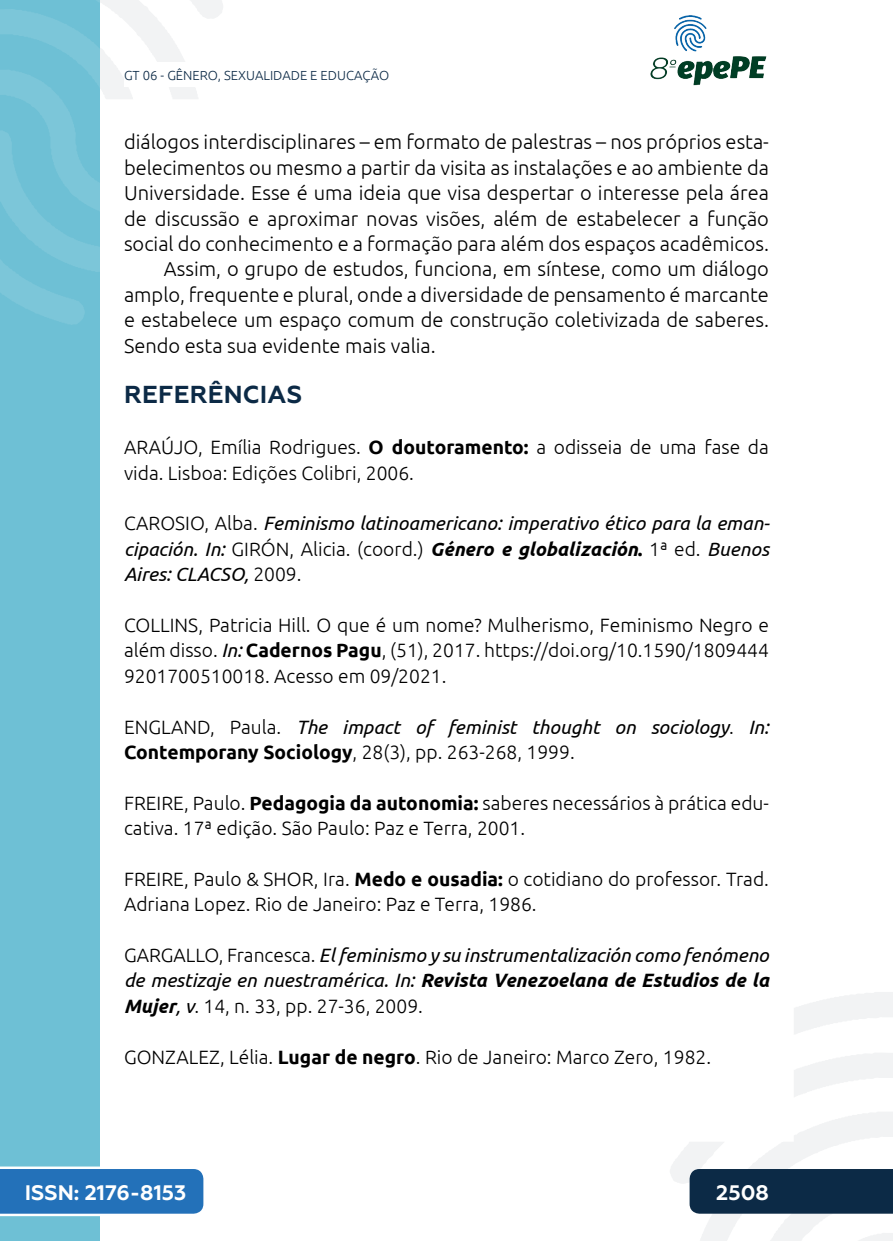
<style>
.page{position:relative;width:893px;height:1241px;background:#fff}
.page>*{position:absolute;margin:0;border:0;box-sizing:border-box;transform-origin:0 0}
._3_SUBTÍTULO{font:700 24.5px "Geometria";letter-spacing:.01em;color:#0c2a46}
.t1{font:700 21px "Geometria";color:#fff}
._5_CORPO{font:300 20.12px/25.4px "Ubuntu";color:#000;text-align:justify}
._11_REFERENCIAS{font:300 19.25px/25.4px "Ubuntu";color:#000}
._11_REFERENCIAS-2{font:italic 19.25px/25.4px "Ubuntu";color:#000;text-align:justify}
.t2{font:300 13.12px "Ubuntu";color:#0c2a46}
.s1{font-weight:700}
.s2{font-weight:300;font-style:normal}
.s3{font-weight:700;font-style:normal}
.s4{font-weight:400;font-style:italic}
</style>
<div class="page">
<svg style="left:670px;top:992px;width:223px;height:248px"></svg>
<svg style="left:99px;top:0;width:124px;height:324px"></svg>
<img style="left:650px;top:15px;width:117px;height:71px">
<div style="left:0;top:0;width:99px;height:1240px;background:#6ec0d5"></div>
<svg style="left:0;top:0;width:99px;height:325px"></svg>
<svg style="left:0;top:1166px;width:203px;height:49px;background:#367dbf"></svg>
<div style="left:690px;top:1168px;width:203px;height:45px;background:#0c2a46"></div>
<div style="left:124px;top:62px;width:516px;height:25px;background:#fff"></div>
<p class="t2" style="left:124px;top:67px;width:267px">GT 06 - GÊNERO, SEXUALIDADE E EDUCAÇÃO</p>
<p class="_5_CORPO" style="left:124px;top:129px;width:646px">diálogos interdisciplinares – em formato de palestras – nos próprios esta&shy;belecimentos ou mesmo a partir da visita as instalações e ao ambiente da Universidade. Esse é uma ideia que visa despertar o interesse pela área de discussão e aproximar novas visões, além de estabelecer a função social do conhecimento e a formação para além dos espaços acadêmicos.</p>
<p class="_5_CORPO" style="left:124px;top:256px;width:646px;text-indent:40px">Assim, o grupo de estudos, funciona, em síntese, como um diálogo amplo, frequente e plural, onde a diversidade de pensamento é marcante e estabelece um espaço comum de construção coletivizada de saberes.<br>Sendo esta sua evidente mais valia.</p>
<p class="_3_SUBTÍTULO" style="left:124px;top:380px;width:179px">REFERÊNCIAS</p>
<p class="_11_REFERENCIAS" style="left:124px;top:434px;width:646px">ARAÚJO, Emília Rodrigues. <span class="s1">O doutoramento:</span> a odisseia de uma fase da vida. Lisboa: Edições Colibri, 2006.</p>
<p class="_11_REFERENCIAS-2" style="left:124px;top:510px;width:647px"><span class="s2">CAROSIO, Alba.</span> Feminismo latinoamericano: imperativo ético para la eman&shy;cipación. In: <span class="s2">GIRÓN, Alicia. (coord.)</span> <span class="s1">Género e globalización</span><span class="s3">.</span> <span class="s2">1ª ed.</span> Buenos Aires: CLACSO, <span class="s2">2009.</span></p>
<p class="_11_REFERENCIAS" style="left:124px;top:611px;width:646px;text-align:justify">COLLINS, Patricia Hill. O que é um nome? Mulherismo, Feminismo Negro e além disso. <span class="s4">In:</span> <span class="s1">Cadernos Pagu</span>, (51), 2017. https://doi.org/10.1590/1809444<br>9201700510018. Acesso em 09/2021.</p>
<p class="_11_REFERENCIAS-2" style="left:124px;top:713px;width:646px"><span class="s2">ENGLAND, Paula.</span> The impact of feminist thought on sociology<span class="s2">.</span> In:<br><span class="s3">Contemporany Sociology</span><span class="s2">, 28(3), pp. 263-268, 1999.</span></p>
<p class="_11_REFERENCIAS" style="left:124px;top:789px;width:646px">FREIRE, Paulo. <span class="s1">Pedagogia da autonomia:</span> saberes necessários à prática edu&shy;cativa. 17ª edição. São Paulo: Paz e Terra, 2001.</p>
<p class="_11_REFERENCIAS" style="left:124px;top:865px;width:646px">FREIRE, Paulo &amp; SHOR, Ira. <span class="s1">Medo e ousadia:</span> o cotidiano do professor. Trad.<br>Adriana Lopez. Rio de Janeiro: Paz e Terra, 1986.</p>
<p class="_11_REFERENCIAS-2" style="left:124px;top:941px;width:646px"><span class="s2">GARGALLO, Francesca.</span> El feminismo y su instrumentalización como fenómeno de mestizaje en nuestramérica. In: <span class="s1">Revista Venezoelana de Estudios de la Mujer</span>, v<span class="s2">. 14, n. 33, pp. 27-36, 2009.</span></p>
<p class="_11_REFERENCIAS" style="left:124px;top:1043px;width:589px">GONZALEZ, Lélia. <span class="s1">Lugar de negro</span>. Rio de Janeiro: Marco Zero, 1982.</p>
<p class="t1" style="left:25px;top:1179px;width:163px">ISSN: 2176-8153</p>
<p class="t1" style="left:716px;top:1179px;width:54px">2508</p>
</div>
